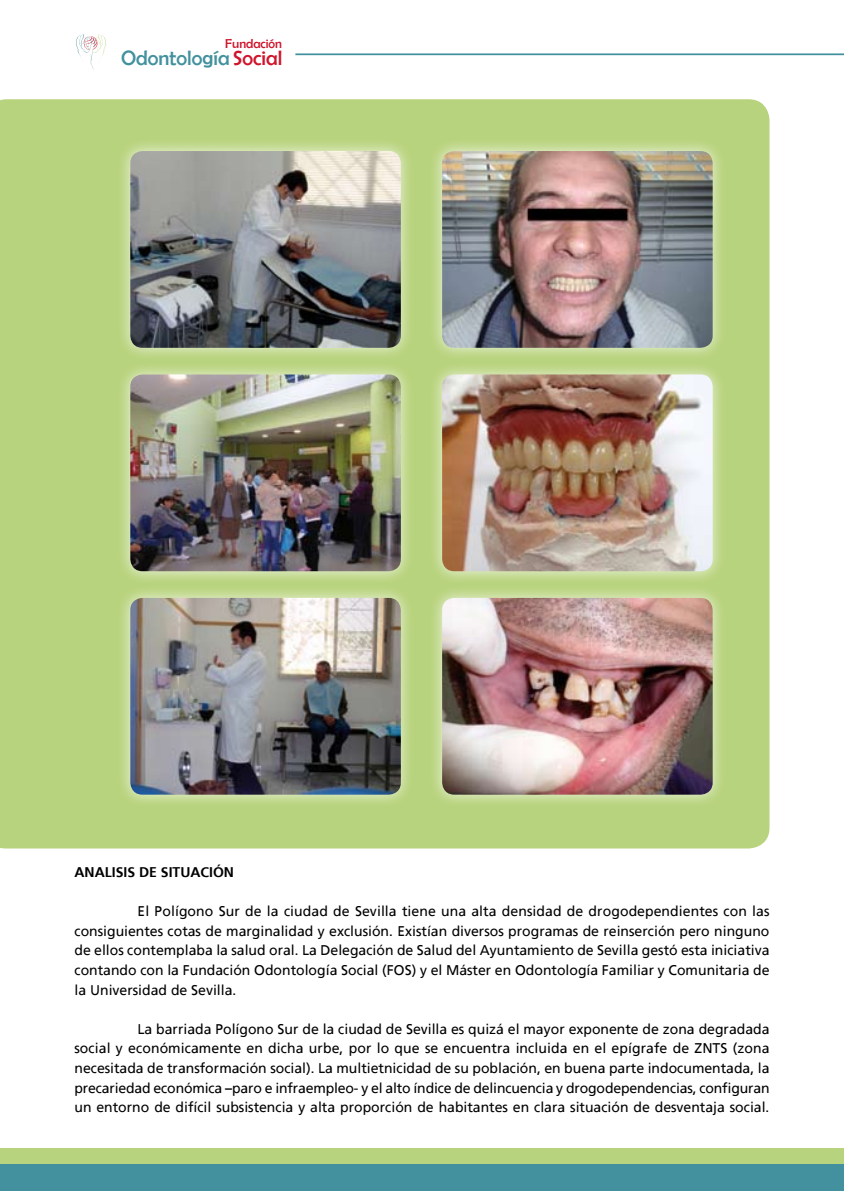
<style>
.page{position:relative;width:844px;height:1191px;background:#fff}
.page>*{position:absolute;margin:0;border:0;box-sizing:border-box;transform-origin:0 0}
.t1{font:20.82px "Berlin Sans FB";color:#43919e}
.t2{font:14px/19.6px "Frutiger Linotype";color:#000;text-align:justify}
.t3{font:700 14px "Frutiger LT Std";color:#000}
.t4{font:12.95px "Berlin Sans FB";color:#cf142b}
.s1{color:#cf142b}
</style>
<div class="page">
<div style="left:0;top:1148px;width:843px;height:43px;background:#b8d37d"></div>
<div style="left:0;top:1164px;width:843px;height:27px;background:#43919e"></div>
<svg style="left:76px;top:34px;width:30px;height:35px"></svg>
<hr style="left:295px;top:53px;width:548px;height:2px;background:#43919e">
<div style="left:0;top:99px;width:769px;height:749px;background:#b8d37d"></div>
<div style="left:116px;top:137px;width:306px;height:232px;background:#fff;opacity:.75"></div>
<img style="left:130px;top:151px;width:271px;height:197px">
<div style="left:116px;top:360px;width:306px;height:232px;background:#fff;opacity:.75"></div>
<img style="left:130px;top:374px;width:271px;height:197px">
<div style="left:116px;top:583px;width:306px;height:232px;background:#fff;opacity:.75"></div>
<img style="left:130px;top:598px;width:271px;height:196px">
<div style="left:428px;top:137px;width:305px;height:232px;background:#fff;opacity:.75"></div>
<img style="left:442px;top:151px;width:270px;height:197px">
<div style="left:428px;top:360px;width:305px;height:232px;background:#fff;opacity:.75"></div>
<img style="left:442px;top:374px;width:270px;height:197px">
<div style="left:428px;top:583px;width:305px;height:232px;background:#fff;opacity:.75"></div>
<img style="left:442px;top:598px;width:270px;height:196px">
<p class="t4" style="left:225px;top:37px;width:58px">Fundación</p>
<h1 class="t1" style="left:121px;top:46px;width:163px">Odontología <span class="s1">Social</span></h1>
<p class="t3" style="left:74px;top:863px;width:161px">ANALISIS DE SITUACIÓN</p>
<p class="t2" style="left:74px;top:901px;width:696px;text-indent:63px">El Polígono Sur de la ciudad de Sevilla tiene una alta densidad de drogodependientes con las consiguientes cotas de marginalidad y exclusión. Existían diversos programas de reinserción pero ninguno de ellos contemplaba la salud oral. La Delegación de Salud del Ayuntamiento de Sevilla gestó esta iniciativa contando con la Fundación Odontología Social (FOS) y el Máster en Odontología Familiar y Comunitaria de la Universidad de Sevilla.</p>
<p class="t2" style="left:74px;top:1019px;width:696px;text-indent:63px">La barriada Polígono Sur de la ciudad de Sevilla es quizá el mayor exponente de zona degradada social y económicamente en dicha urbe, por lo que se encuentra incluida en el epígrafe de ZNTS (zona necesitada de transformación social). La multietnicidad de su población, en buena parte indocumentada, la precariedad económica –paro e infraempleo- y el alto índice de delincuencia y drogodependencias, configuran un entorno de difícil subsistencia y alta proporción de habitantes en clara situación de desventaja social.</p>
</div>
